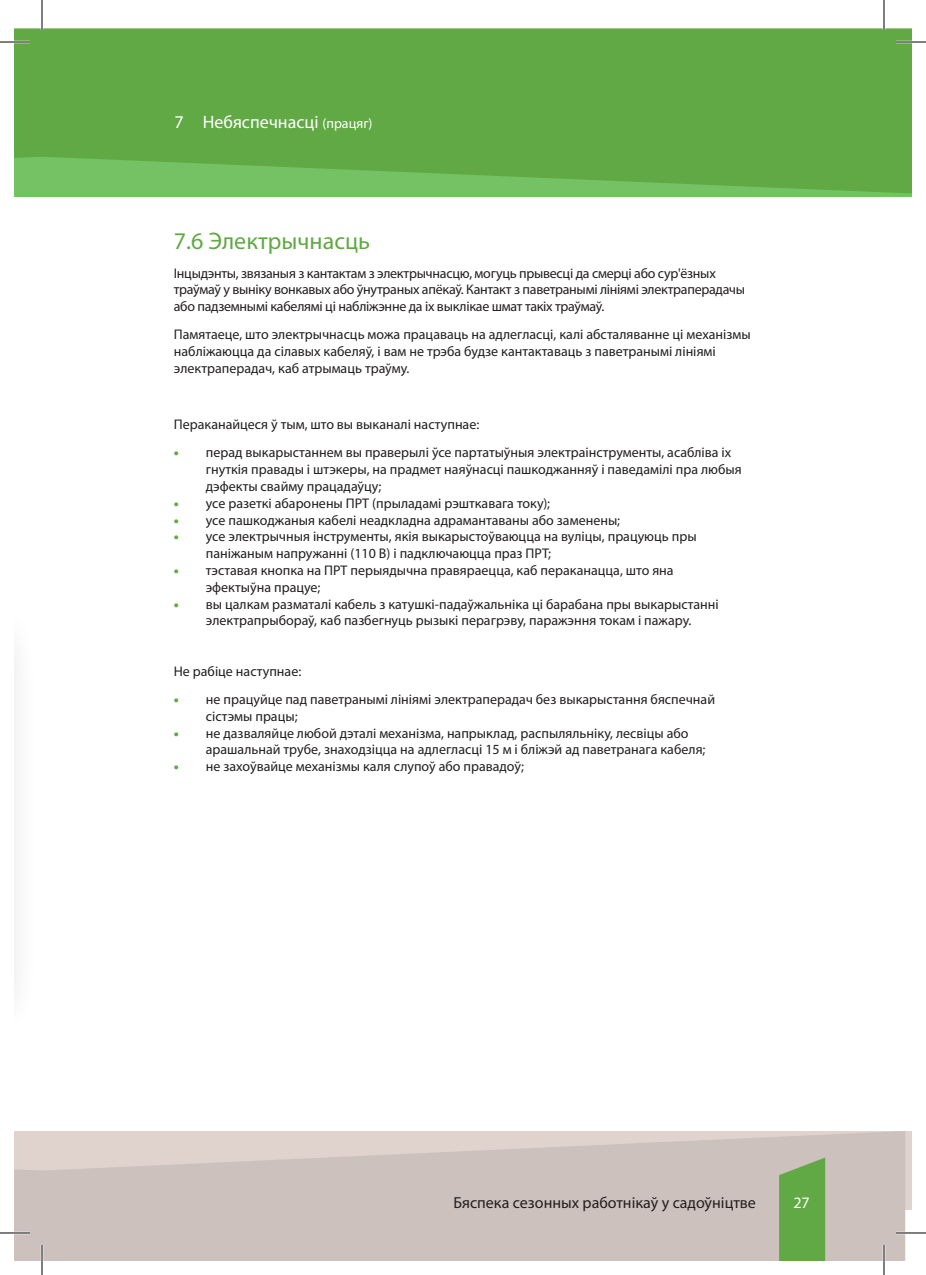
<style>
.page{position:relative;width:926px;height:1275px;background:#fff}
.page>*{position:absolute;margin:0;border:0;box-sizing:border-box;transform-origin:0 0}
.t1{font:24px "Myriad Pro";color:#61a945}
.t2{font:18px "Myriad Pro";color:#fff}
.t3{font:16px "Myriad Pro";color:#231f20}
.t4{font:16px "Myriad Pro";color:#fff}
.t5{font:14px/16.8px "Myriad Pro";color:#231f20}
.t6{font:14px/16.8px "Myriad Pro";letter-spacing:-.02em;color:#231f20}
.s1{font-size:14px}
.s2{font-weight:900;color:#61a945}
</style>
<div class="page">
<svg style="left:42px;top:1131px;width:863px;height:130px;background:#cfc3bf"></svg>
<svg style="left:779px;top:1157px;width:46px;height:104px;background:#6aab50"></svg>
<div style="left:14px;top:1131px;width:28px;height:78px;background:#e0d3cd"></div>
<div style="left:42px;top:82px;width:870px;height:115px;background:#75c264"></div>
<div style="left:14px;top:82px;width:28px;height:115px;background:#75c264"></div>
<svg style="left:44px;top:28px;width:868px;height:165px;background:#63ab48"></svg>
<div style="left:14px;top:28px;width:30px;height:130px;background:#61a945"></div>
<div style="left:14px;top:1169px;width:29px;height:92px;background:#ccc1bd"></div>
<hr style="left:0;top:41px;width:30px;height:2px;background:#fff">
<hr style="left:896px;top:41px;width:30px;height:2px;background:#fff">
<hr style="left:0;top:1231px;width:30px;height:3px;background:#fff">
<hr style="left:896px;top:1231px;width:30px;height:3px;background:#fff">
<hr style="left:41px;top:0;width:2px;height:30px;background:#fff">
<hr style="left:41px;top:1245px;width:2px;height:30px;background:#fff">
<hr style="left:883px;top:0;width:2px;height:30px;background:#fff">
<hr style="left:883px;top:1245px;width:2px;height:30px;background:#fff">
<hr style="left:0;top:42px;width:30px;height:1px;background:#000">
<hr style="left:896px;top:42px;width:30px;height:1px;background:#000">
<hr style="left:0;top:1232px;width:30px;height:1px;background:#000">
<hr style="left:896px;top:1232px;width:30px;height:1px;background:#000">
<hr style="left:42px;top:0;width:1px;height:30px;background:#000">
<hr style="left:42px;top:1245px;width:1px;height:30px;background:#000">
<hr style="left:884px;top:0;width:1px;height:30px;background:#000">
<hr style="left:884px;top:1245px;width:1px;height:30px;background:#000">
<p class="t2" style="left:174px;top:111px;width:200px">7 Небяспечнасці <span class="s1">(працяг)</span></p>
<h1 class="t1" style="left:174px;top:227px;width:198px">7.6 Электрычнасць</h1>
<p class="t6" style="left:174px;top:264px;width:573px">Інцыдэнты, звязаныя з кантактам з электрычнасцю, могуць прывесці да смерці або сур'ёзных траўмаў у выніку вонкавых або ўнутраных апёкаў. Кантакт з паветранымі лініямі электраперадачы або падземнымі кабелямі ці набліжэнне да іх выклікае шмат такіх траўмаў.</p>
<p class="t5" style="left:174px;top:326px;width:578px">Памятаеце, што электрычнасць можа працаваць на адлегласці, калі абсталяванне ці механізмы набліжаюцца да сілавых кабеляў, і вам не трэба будзе кантактаваць з паветранымі лініямі электраперадач, каб атрымаць траўму.</p>
<p class="t5" style="left:174px;top:416px;width:307px">Пераканайцеся ў тым, што вы выканалі наступнае:</p>
<p class="t5" style="left:206px;top:444px;width:537px;text-indent:-32px"><span class="s2">•</span> перад выкарыстаннем вы праверылі ўсе партатыўныя электраінструменты, асабліва іх гнуткія правады і штэкеры, на прадмет наяўнасці пашкоджанняў і паведамілі пра любыя дэфекты свайму працадаўцу;</p>
<p class="t5" style="left:174px;top:494px;width:378px"><span class="s2">•</span> усе разеткі абаронены ПРТ (прыладамі рэшткавага току);</p>
<p class="t5" style="left:174px;top:511px;width:448px"><span class="s2">•</span> усе пашкоджаныя кабелі неадкладна адрамантаваны або заменены;</p>
<p class="t5" style="left:206px;top:528px;width:492px;text-indent:-32px"><span class="s2">•</span> усе электрычныя інструменты, якія выкарыстоўваюцца на вуліцы, працуюць пры паніжаным напружанні (110 В) і падключаюцца праз ПРТ;</p>
<p class="t5" style="left:206px;top:562px;width:469px;text-indent:-32px"><span class="s2">•</span> тэставая кнопка на ПРТ перыядычна правяраецца, каб пераканацца, што яна эфектыўна працуе;</p>
<p class="t5" style="left:174px;top:595px;width:546px;text-align:center"><span class="s2">•</span> вы цалкам разматалі кабель з катушкі-падаўжальніка ці барабана пры выкарыстанні электрапрыбораў, каб пазбегнуць рызыкі перагрэву, паражэння токам і пажару.</p>
<p class="t5" style="left:174px;top:662px;width:129px">Не рабіце наступнае:</p>
<p class="t5" style="left:206px;top:690px;width:511px;text-indent:-32px"><span class="s2">•</span> не працуйце пад паветранымі лініямі электраперадач без выкарыстання бяспечнай сістэмы працы;</p>
<p class="t5" style="left:206px;top:724px;width:501px;text-indent:-32px"><span class="s2">•</span> не дазваляйце любой дэталі механізма, напрыклад, распыляльніку, лесвіцы або арашальнай трубе, знаходзіцца на адлегласці 15 м і бліжэй ад паветранага кабеля;</p>
<p class="t5" style="left:174px;top:758px;width:352px"><span class="s2">•</span> не захоўвайце механізмы каля слупоў або правадоў;</p>
<p class="t3" style="left:453px;top:1192px;width:304px">Бяспека сезонных работнікаў у садоўніцтве</p>
<p class="t4" style="left:793px;top:1192px;width:18px">27</p>
</div>
